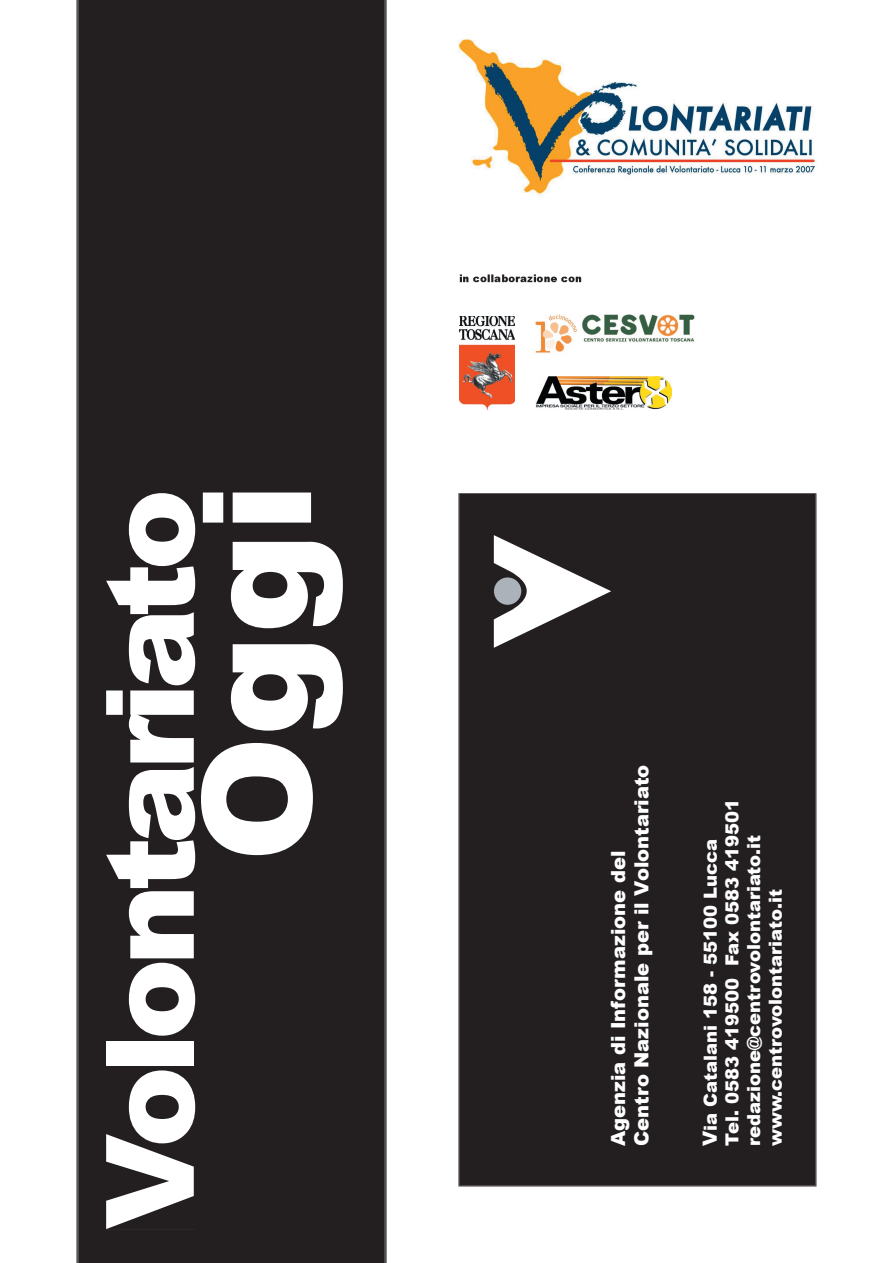
<style>
.page{position:relative;width:893px;height:1263px;background:#fff}
.page>*{position:absolute;margin:0;border:0;box-sizing:border-box;transform-origin:0 0}
.t1{font:900 151.2px "Arial";color:#fff}
.t2{font:900 122.4px "Arial";letter-spacing:-.06em;color:#fff}
.t3{font:900 19.5px/23.4px "Arial";color:#fff}
.t4{font:900 18px/21.6px "Arial";color:#fff}
.s1{font-size:19.5px}
</style>
<div class="page">
<img style="left:458px;top:39px;width:358px;height:158px">
<div style="left:78px;top:0;width:307px;height:1263px;background:#231f20"></div>
<hr style="left:386px;top:0;width:1px;height:1263px;background:#231f20">
<hr style="left:385px;top:0;width:1px;height:1263px;background:#231f20">
<hr style="left:77px;top:0;width:1px;height:1263px;background:#231f20">
<div style="left:106px;top:493px;width:89px;height:736px;background:#231f20"></div>
<div style="left:459px;top:494px;width:357px;height:692px;background:#231f20"></div>
<img style="left:459px;top:316px;width:55px;height:93px">
<img style="left:535px;top:314px;width:160px;height:39px">
<img style="left:535px;top:376px;width:136px;height:34px">
<svg style="left:494px;top:535px;width:117px;height:113px"></svg>
<div style="left:494px;top:577px;width:27px;height:28px;background:#abb2b9;border-radius:50%"></div>
<img style="left:459px;top:274px;width:123px;height:9px">
<h2 class="t2" style="left:61px;top:1229px;width:742px;rotate:-90deg">Volontariato</h2>
<h1 class="t1" style="left:147px;top:862px;width:381px;rotate:-90deg">Oggi</h1>
<p class="t3" style="left:606px;top:1146px;width:383px;rotate:-90deg">Agenzia di Informazione del<br>Centro Nazionale per il Volontariato</p>
<p class="t4" style="left:699px;top:1146px;width:349px;rotate:-90deg"><span class="s1">V</span>ia Catalani 158 - 55100 Lucca<br>Tel. 0583 419500 Fax 0583 419501 redazione@centrovolontariato.it www.centrovolontariato.it</p>
</div>
